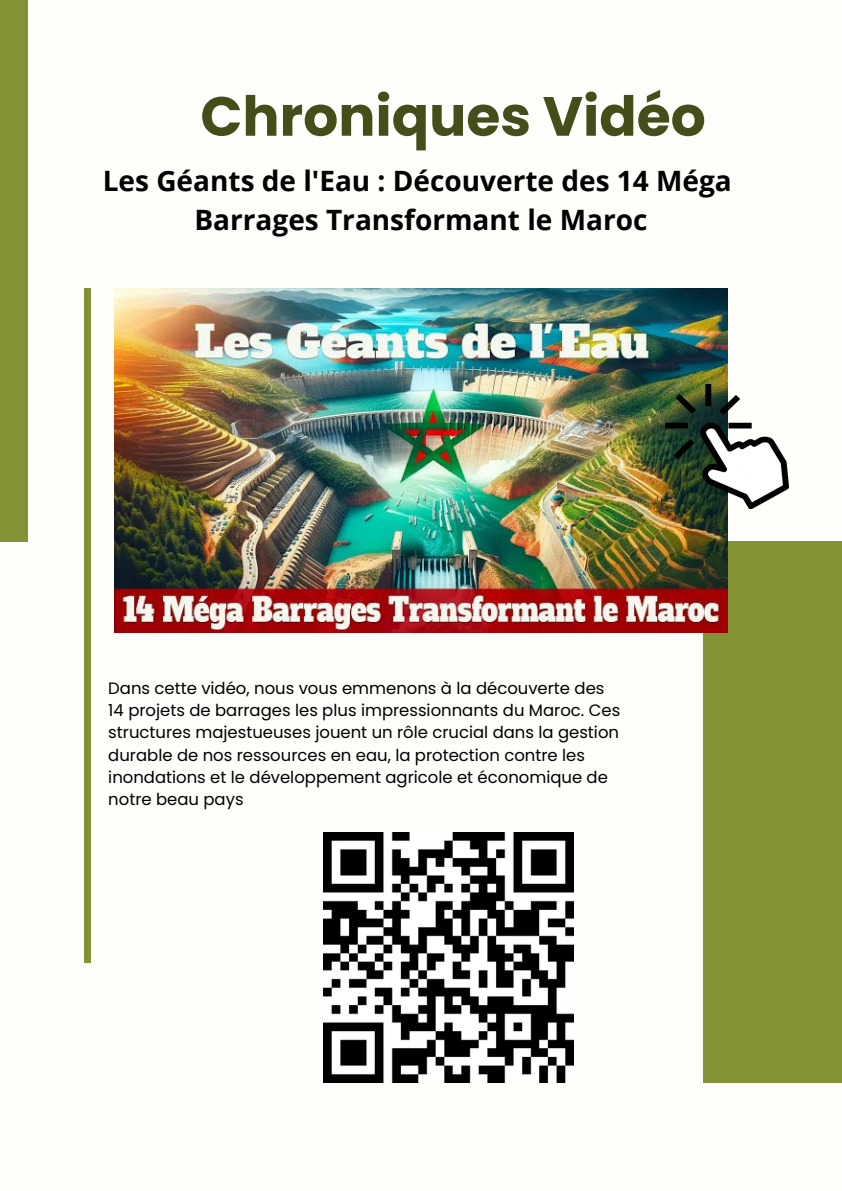
<style>
.page{position:relative;width:842px;height:1191px;background:#fff}
.page>*{position:absolute;margin:0;border:0;box-sizing:border-box;transform-origin:0 0}
.t1{font:700 55.1px "Poppins";color:#454d1a}
.t2{font:700 28px/39px "Open Sans";color:#000;text-align:center}
.t3{font:16.5px/22.3px "Poppins";color:#000}
</style>
<div class="page">
<div style="left:0;top:0;width:842px;height:1190px;background:#fffefa"></div>
<div style="left:0;top:0;width:27px;height:541px;background:#829235"></div>
<div style="left:84px;top:288px;width:7px;height:675px;background:#829235"></div>
<div style="left:703px;top:541px;width:139px;height:541px;background:#829235"></div>
<img style="left:115px;top:288px;width:612px;height:345px">
<img style="left:665px;top:384px;width:124px;height:124px">
<img style="left:324px;top:832px;width:250px;height:250px">
<p class="t1" style="left:200px;top:78px;width:507px">Chroniques Vidéo</p>
<p class="t2" style="left:103px;top:161px;width:630px">Les Géants de l'Eau : Découverte des 14 Méga<br>Barrages Transformant le Maroc</p>
<p class="t3" style="left:108px;top:677px;width:513px">Dans cette vidéo, nous vous emmenons à la découverte des 14 projets de barrages les plus impressionnants du Maroc. Ces structures majestueuses jouent un rôle crucial dans la gestion durable de nos ressources en eau, la protection contre les inondations et le développement agricole et économique de notre beau pays</p>
</div>
